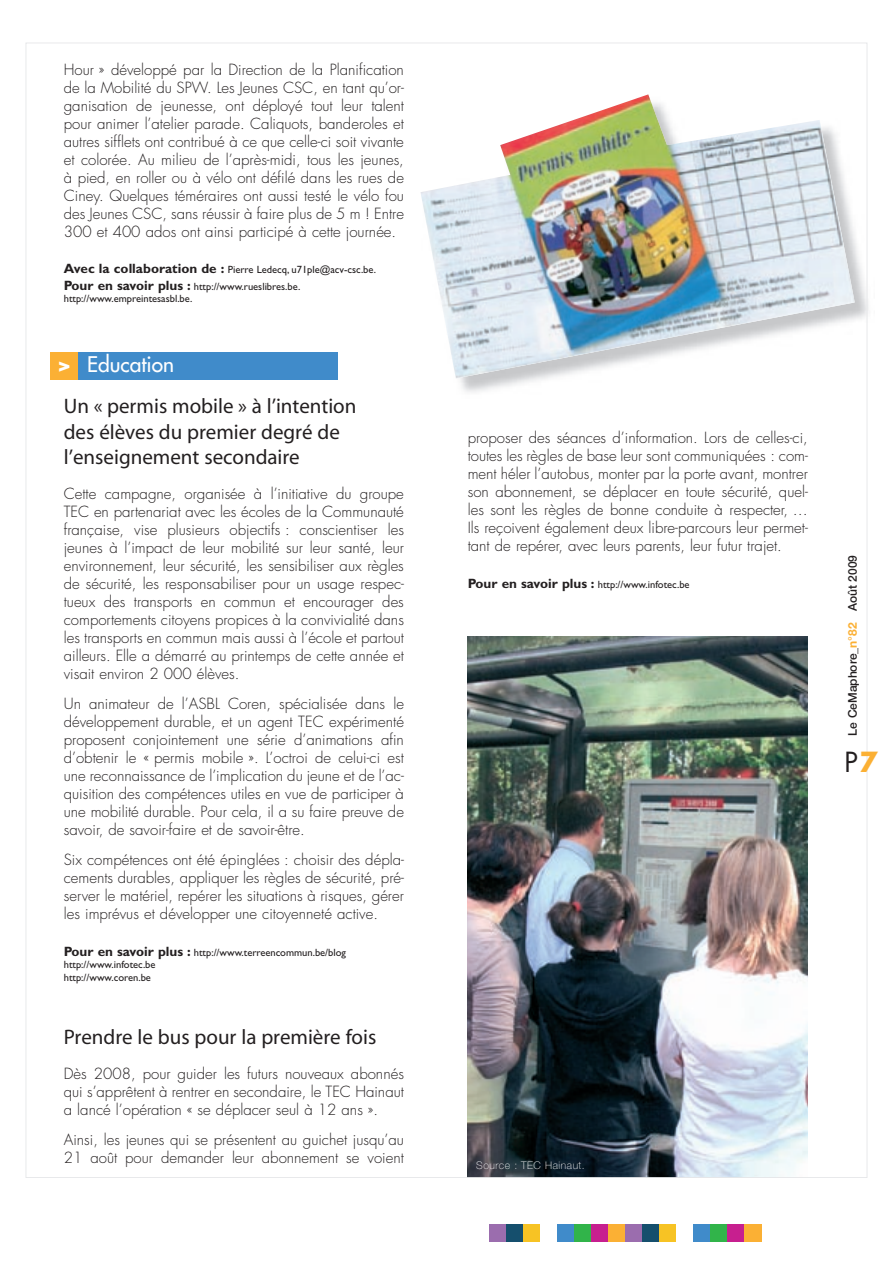
<style>
.page{position:relative;width:893px;height:1263px;background:#fff}
.page>*{position:absolute;margin:0;border:0;box-sizing:border-box;transform-origin:0 0}
.t1{font:27px "Futura";color:#231f20}
.t2{font:21px/25.2px "Myriad";color:#231f20}
.t3{font:21px "Futura";color:#fff}
.t4{font:700 21px "Futura";color:#fff}
.t5{font:300 15px/18px "Futura";color:#231f20;text-align:justify}
.t6{font:500 12px "Helvetica Neue";color:#231f20}
.t7{font:10.5px/12.6px "Gill Sans";color:#231f20}
.t8{font:100 10.5px "Helvetica Neue";letter-spacing:.05em;color:#fff}
.s1{font-weight:700;font-size:13.5px}
.s2{font-weight:700;color:#fbb034}
</style>
<div class="page">
<img style="left:26px;top:43px;width:841px;height:1135px">
<div style="left:489px;top:1225px;width:17px;height:17px;background:#9b6dae"></div>
<div style="left:506px;top:1225px;width:17px;height:17px;background:#154f6d"></div>
<div style="left:523px;top:1225px;width:17px;height:17px;background:#f7c324"></div>
<div style="left:557px;top:1225px;width:17px;height:17px;background:#408bca"></div>
<div style="left:574px;top:1225px;width:17px;height:17px;background:#31b44a"></div>
<div style="left:591px;top:1225px;width:17px;height:17px;background:#c71f8f"></div>
<div style="left:608px;top:1225px;width:17px;height:17px;background:#fbb034"></div>
<div style="left:625px;top:1225px;width:17px;height:17px;background:#9b6dae"></div>
<div style="left:642px;top:1225px;width:17px;height:17px;background:#154f6d"></div>
<div style="left:659px;top:1225px;width:17px;height:17px;background:#f7c324"></div>
<div style="left:693px;top:1225px;width:17px;height:17px;background:#408bca"></div>
<div style="left:710px;top:1225px;width:17px;height:17px;background:#31b44a"></div>
<div style="left:727px;top:1225px;width:17px;height:17px;background:#c71f8f"></div>
<div style="left:744px;top:1225px;width:17px;height:17px;background:#fbb034"></div>
<div style="left:64px;top:352px;width:274px;height:28px;background:#408bca"></div>
<div style="left:50px;top:352px;width:28px;height:28px;background:#fbb034"></div>
<p class="t5" style="left:64px;top:61px;width:342px">Hour » développé par la Direction de la Planification de la Mobilité du SPW. Les Jeunes CSC, en tant qu’or&shy;ganisation de jeunesse, ont déployé tout leur talent pour animer l’atelier parade. Caliquots, banderoles et autres sifflets ont contribué à ce que celle-ci soit vivante et colorée. Au milieu de l’après-midi, tous les jeunes, à pied, en roller ou à vélo ont défilé dans les rues de Ciney. Quelques téméraires ont aussi testé le vélo fou des Jeunes CSC, sans réussir à faire plus de 5 m ! Entre 300 et 400 ados ont ainsi participé à cette journée.</p>
<p class="t7" style="left:64px;top:262px;width:314px;line-height:16.2px"><span class="s1">Avec la collaboration de :</span> Pierre Ledecq, u71ple@acv-csc.be.<br><span class="s1">Pour en savoir plus :</span> http://www.rueslibres.be.</p>
<p class="t7" style="left:64px;top:292px;width:130px">http://www.empreintesasbl.be.</p>
<h2 class="t3" style="left:87px;top:351px;width:89px">Education</h2>
<h2 class="t2" style="left:64px;top:395px;width:294px">Un « permis mobile » à l’intention des élèves du premier degré de l’enseignement secondaire</h2>
<p class="t5" style="left:64px;top:485px;width:342px">Cette campagne, organisée à l’initiative du groupe TEC en partenariat avec les écoles de la Communauté française, vise plusieurs objectifs : conscientiser les jeunes à l’impact de leur mobilité sur leur santé, leur environnement, leur sécurité, les sensibiliser aux règles de sécurité, les responsabiliser pour un usage respec&shy;tueux des transports en commun et encourager des comportements citoyens propices à la convivialité dans les transports en commun mais aussi à l’école et partout ailleurs. Elle a démarré au printemps de cette année et visait environ 2 000 élèves.</p>
<p class="t5" style="left:64px;top:695px;width:342px">Un animateur de l’ASBL Coren, spécialisée dans le développement durable, et un agent TEC expérimenté proposent conjointement une série d’animations afin d’obtenir le « permis mobile ». L’octroi de celui-ci est une reconnaissance de l’implication du jeune et de l’ac&shy;quisition des compétences utiles en vue de participer à une mobilité durable. Pour cela, il a su faire preuve de savoir, de savoir-faire et de savoir-être.</p>
<p class="t5" style="left:64px;top:851px;width:342px">Six compétences ont été épinglées : choisir des dépla&shy;cements durables, appliquer les règles de sécurité, pré&shy;server le matériel, repérer les situations à risques, gérer les imprévus et développer une citoyenneté active.</p>
<p class="t7" style="left:64px;top:946px;width:284px"><span class="s1">Pour en savoir plus :</span> http://www.terreencommun.be/blog http://www.infotec.be<br>http://www.coren.be</p>
<h2 class="t4" style="left:57px;top:350px;width:16px">&gt;</h2>
<h2 class="t2" style="left:64px;top:1025px;width:314px">Prendre le bus pour la première fois</h2>
<p class="t5" style="left:64px;top:1065px;width:342px">Dès 2008, pour guider les futurs nouveaux abonnés qui s’apprêtent à rentrer en secondaire, le TEC Hainaut a lancé l’opération « se déplacer seul à 12 ans ».</p>
<p class="t5" style="left:64px;top:1131px;width:342px">Ainsi, les jeunes qui se présentent au guichet jusqu’au<br>21 août pour demander leur abonnement se voient</p>
<p class="t5" style="left:468px;top:429px;width:342px">proposer des séances d’information. Lors de celles-ci, toutes les règles de base leur sont communiquées : com&shy;ment héler l’autobus, monter par la porte avant, montrer son abonnement, se déplacer en toute sécurité, quel&shy;les sont les règles de bonne conduite à respecter, … Ils reçoivent également deux libre-parcours leur permet&shy;tant de repérer, avec leurs parents, leur futur trajet.</p>
<p class="t7" style="left:468px;top:578px;width:223px"><span class="s1">Pour en savoir plus :</span> http://www.infotec.be</p>
<p class="t6" style="left:845px;top:736px;width:182px;rotate:-90deg">Le CeMaphore_<span class="s2">n°82</span> Août 2009</p>
<h1 class="t1" style="left:845px;top:745px;width:35px">P<span class="s2">7</span></h1>
<p class="t8" style="left:476px;top:1160px;width:110px">Source : TEC Hainaut.</p>
</div>
